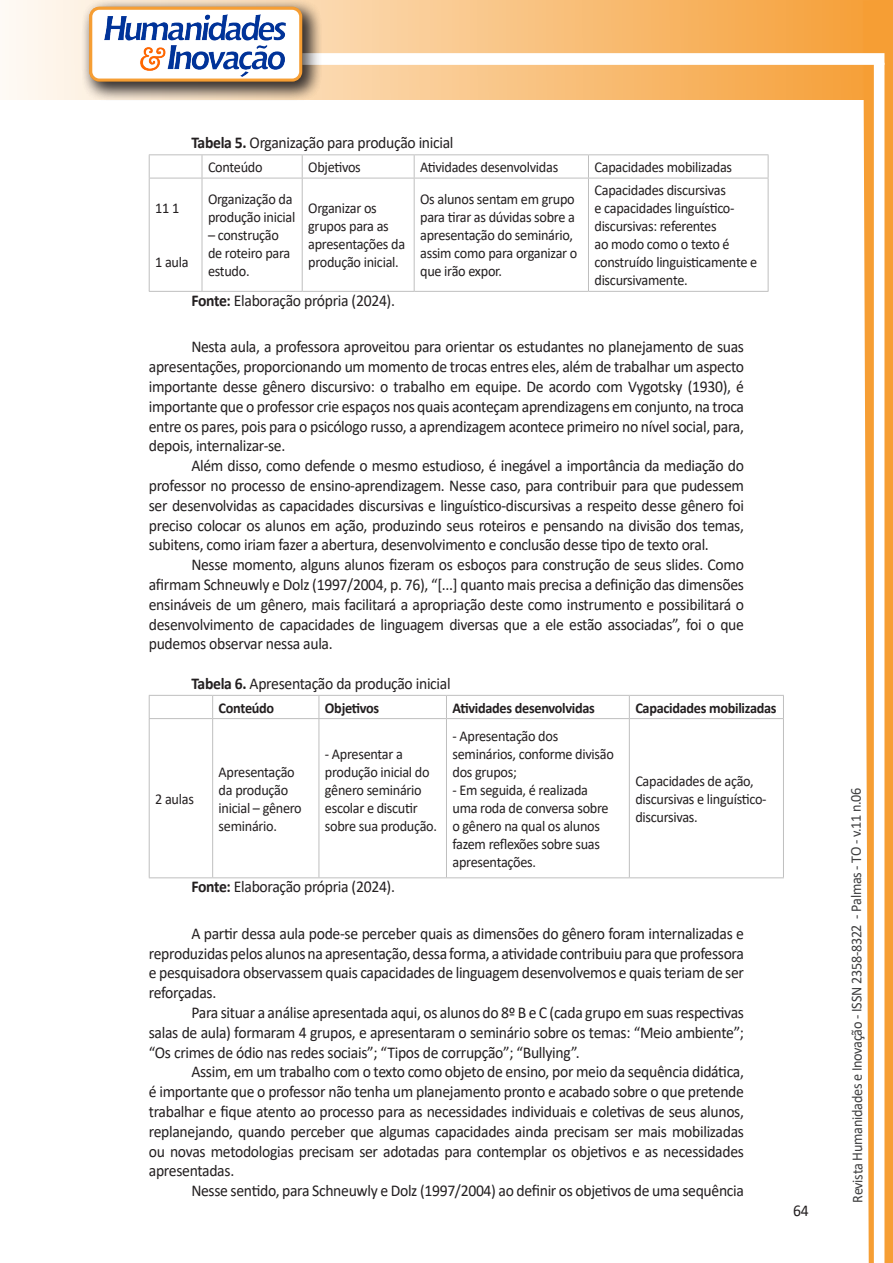
<style>
.page{position:relative;width:893px;height:1263px;background:#fff}
.page>*{position:absolute;margin:0;border:0;box-sizing:border-box;transform-origin:0 0}
.texto{font:16.5px/19.8px "Calibri";letter-spacing:-.02em;color:#231f20;text-align:justify;scale:.95 1}
.texto-2{font:15px/18px "Calibri";letter-spacing:-.02em;color:#231f20;scale:.95 1}
.texto-3{font:700 15px "Calibri";letter-spacing:-.02em;color:#231f20;scale:.95 1}
.t1{font:15px "Calibri";letter-spacing:-.025em;color:#3e3e3f;scale:.95 1}
.s1{font-weight:700}
</style>
<div class="page">
<svg style="left:5px;top:0;width:858px;height:100px;background:#f9c484"></svg>
<div style="left:302px;top:53px;width:582px;height:12px;background:#fff;border:2px solid #fff"></div>
<svg style="left:863px;top:0;width:30px;height:1263px"></svg>
<div style="left:81px;top:0;width:241px;height:102px;background:#231f20;opacity:.75"></div>
<div style="left:91px;top:8px;width:210px;height:72px;background:#fff;border-radius:9px"></div>
<img style="left:104px;top:14px;width:181px;height:62px">
<div style="left:89px;top:7px;width:213px;height:75px;border:3px solid #f69e34;border-radius:9px"></div>
<hr style="left:149px;top:154px;width:53px;height:1px;background:#bfbfbf">
<svg style="left:149px;top:155px;width:1px;height:23px"></svg>
<hr style="left:202px;top:154px;width:100px;height:1px;background:#bfbfbf">
<svg style="left:202px;top:155px;width:1px;height:23px"></svg>
<hr style="left:302px;top:154px;width:112px;height:1px;background:#bfbfbf">
<svg style="left:302px;top:155px;width:1px;height:23px"></svg>
<hr style="left:414px;top:154px;width:174px;height:1px;background:#bfbfbf">
<svg style="left:414px;top:155px;width:1px;height:23px"></svg>
<hr style="left:588px;top:154px;width:180px;height:1px;background:#bfbfbf">
<svg style="left:588px;top:155px;width:1px;height:23px"></svg>
<svg style="left:768px;top:155px;width:1px;height:23px"></svg>
<hr style="left:149px;top:178px;width:53px;height:1px;background:#bfbfbf">
<hr style="left:149px;top:178px;width:1px;height:113px;background:#bfbfbf">
<hr style="left:202px;top:178px;width:100px;height:1px;background:#bfbfbf">
<hr style="left:202px;top:178px;width:1px;height:113px;background:#bfbfbf">
<hr style="left:302px;top:178px;width:112px;height:1px;background:#bfbfbf">
<hr style="left:302px;top:178px;width:1px;height:113px;background:#bfbfbf">
<hr style="left:414px;top:178px;width:174px;height:1px;background:#bfbfbf">
<hr style="left:414px;top:178px;width:1px;height:113px;background:#bfbfbf">
<hr style="left:588px;top:178px;width:180px;height:1px;background:#bfbfbf">
<hr style="left:588px;top:178px;width:1px;height:113px;background:#bfbfbf">
<hr style="left:768px;top:178px;width:1px;height:113px;background:#bfbfbf">
<hr style="left:149px;top:291px;width:53px;height:1px;background:#bfbfbf">
<hr style="left:202px;top:291px;width:100px;height:1px;background:#bfbfbf">
<hr style="left:302px;top:291px;width:112px;height:1px;background:#bfbfbf">
<hr style="left:414px;top:291px;width:174px;height:1px;background:#bfbfbf">
<hr style="left:588px;top:291px;width:180px;height:1px;background:#bfbfbf">
<hr style="left:149px;top:695px;width:64px;height:1px;background:#bfbfbf">
<svg style="left:149px;top:696px;width:1px;height:22px"></svg>
<hr style="left:213px;top:695px;width:106px;height:1px;background:#bfbfbf">
<svg style="left:212px;top:696px;width:1px;height:22px"></svg>
<hr style="left:319px;top:695px;width:127px;height:1px;background:#bfbfbf">
<svg style="left:319px;top:696px;width:1px;height:22px"></svg>
<hr style="left:446px;top:695px;width:183px;height:1px;background:#bfbfbf">
<svg style="left:446px;top:696px;width:1px;height:22px"></svg>
<hr style="left:629px;top:695px;width:155px;height:1px;background:#bfbfbf">
<svg style="left:629px;top:696px;width:1px;height:22px"></svg>
<svg style="left:783px;top:696px;width:1px;height:22px"></svg>
<hr style="left:149px;top:718px;width:64px;height:1px;background:#bfbfbf">
<hr style="left:149px;top:719px;width:1px;height:158px;background:#bfbfbf">
<hr style="left:213px;top:718px;width:106px;height:1px;background:#bfbfbf">
<hr style="left:212px;top:719px;width:1px;height:158px;background:#bfbfbf">
<hr style="left:319px;top:718px;width:127px;height:1px;background:#bfbfbf">
<hr style="left:319px;top:719px;width:1px;height:158px;background:#bfbfbf">
<hr style="left:446px;top:718px;width:183px;height:1px;background:#bfbfbf">
<hr style="left:446px;top:719px;width:1px;height:158px;background:#bfbfbf">
<hr style="left:629px;top:718px;width:155px;height:1px;background:#bfbfbf">
<hr style="left:629px;top:719px;width:1px;height:158px;background:#bfbfbf">
<hr style="left:783px;top:719px;width:1px;height:158px;background:#bfbfbf">
<hr style="left:149px;top:877px;width:64px;height:1px;background:#bfbfbf">
<hr style="left:213px;top:877px;width:106px;height:1px;background:#bfbfbf">
<hr style="left:319px;top:877px;width:127px;height:1px;background:#bfbfbf">
<hr style="left:446px;top:877px;width:183px;height:1px;background:#bfbfbf">
<hr style="left:629px;top:877px;width:155px;height:1px;background:#bfbfbf">
<p class="texto" style="left:191px;top:133px;width:277px"><span class="s1">Tabela 5.</span> Organização para produção inicial</p>
<p class="texto-2" style="left:208px;top:158px;width:59px">Conteúdo</p>
<p class="texto-2" style="left:308px;top:158px;width:57px">Objetivos</p>
<p class="texto-2" style="left:420px;top:158px;width:147px">Atividades desenvolvidas</p>
<p class="texto-2" style="left:594px;top:158px;width:146px">Capacidades mobilizadas</p>
<p class="texto-2" style="left:308px;top:199px;width:104px">Organizar os grupos para as apresentações da produção inicial.</p>
<p class="texto-2" style="left:420px;top:190px;width:167px">Os alunos sentam em grupo para tirar as dúvidas sobre a apresentação do seminário, assim como para organizar o que irão expor.</p>
<p class="texto-2" style="left:594px;top:181px;width:173px">Capacidades discursivas<br>e capacidades linguístico&shy;discursivas: referentes<br>ao modo como o texto é construído linguisticamente e discursivamente.</p>
<p class="texto" style="left:191px;top:290px;width:216px"><span class="s1">Fonte:</span> Elaboração própria (2024).</p>
<p class="texto" style="left:149px;top:336px;width:628px;text-indent:43px">Nesta aula, a professora aproveitou para orientar os estudantes no planejamento de suas apresentações, proporcionando um momento de trocas entres eles, além de trabalhar um aspecto importante desse gênero discursivo: o trabalho em equipe. De acordo com Vygotsky (1930), é importante que o professor crie espaços nos quais aconteçam aprendizagens em conjunto, na troca entre os pares, pois para o psicólogo russo, a aprendizagem acontece primeiro no nível social, para, depois, internalizar-se.</p>
<p class="texto" style="left:149px;top:455px;width:628px;text-indent:43px">Além disso, como defende o mesmo estudioso, é inegável a importância da mediação do professor no processo de ensino-aprendizagem. Nesse caso, para contribuir para que pudessem ser desenvolvidas as capacidades discursivas e linguístico-discursivas a respeito desse gênero foi preciso colocar os alunos em ação, produzindo seus roteiros e pensando na divisão dos temas, subitens, como iriam fazer a abertura, desenvolvimento e conclusão desse tipo de texto oral.</p>
<p class="texto" style="left:149px;top:554px;width:628px;text-indent:43px">Nesse momento, alguns alunos fizeram os esboços para construção de seus slides. Como afirmam Schneuwly e Dolz (1997/2004, p. 76), “[...] quanto mais precisa a definição das dimensões ensináveis de um gênero, mais facilitará a apropriação deste como instrumento e possibilitará o desenvolvimento de capacidades de linguagem diversas que a ele estão associadas”, foi o que pudemos observar nessa aula.</p>
<p class="texto" style="left:191px;top:673px;width:274px"><span class="s1">Tabela 6.</span> Apresentação da produção inicial</p>
<p class="texto-3" style="left:219px;top:697px;width:60px">Conteúdo</p>
<p class="texto-3" style="left:325px;top:697px;width:59px">Objetivos</p>
<p class="texto-3" style="left:452px;top:697px;width:151px">Atividades desenvolvidas</p>
<p class="texto-3" style="left:635px;top:697px;width:150px">Capacidades mobilizadas</p>
<p class="texto-2" style="left:208px;top:190px;width:93px">Organização da produção inicial</p>
<p class="texto-2" style="left:208px;top:226px;width:88px">– construção de roteiro para estudo.</p>
<p class="texto-2" style="left:155px;top:199px;width:27px">11 1</p>
<p class="texto-2" style="left:155px;top:253px;width:37px">1 aula</p>
<p class="texto-2" style="left:155px;top:789px;width:42px">2 aulas</p>
<p class="texto-2" style="left:219px;top:762px;width:89px">Apresentação da produção inicial – gênero seminário.</p>
<p class="texto-2" style="left:325px;top:744px;width:120px">- Apresentar a produção inicial do gênero seminário escolar e discutir sobre sua produção.</p>
<p class="texto-2" style="left:452px;top:726px;width:171px">- Apresentação dos seminários, conforme divisão dos grupos;</p>
<p class="texto-2" style="left:452px;top:780px;width:166px">- Em seguida, é realizada uma roda de conversa sobre o gênero na qual os alunos fazem reflexões sobre suas apresentações.</p>
<p class="texto-2" style="left:635px;top:771px;width:140px">Capacidades de ação, discursivas e linguístico&shy;discursivas.</p>
<p class="texto" style="left:191px;top:876px;width:216px"><span class="s1">Fonte:</span> Elaboração própria (2024).</p>
<p class="texto" style="left:149px;top:923px;width:628px;text-indent:43px">A partir dessa aula pode-se perceber quais as dimensões do gênero foram internalizadas e reproduzidas pelos alunos na apresentação, dessa forma, a atividade contribuiu para que professora e pesquisadora observassem quais capacidades de linguagem desenvolvemos e quais teriam de ser reforçadas.</p>
<p class="texto" style="left:149px;top:1002px;width:628px;text-indent:43px">Para situar a análise apresentada aqui, os alunos do 8º B e C (cada grupo em suas respectivas salas de aula) formaram 4 grupos, e apresentaram o seminário sobre os temas: “Meio ambiente”; “Os crimes de ódio nas redes sociais”; “Tipos de corrupção”; “Bullying”.</p>
<p class="texto" style="left:149px;top:1062px;width:628px;text-indent:43px">Assim, em um trabalho com o texto como objeto de ensino, por meio da sequência didática, é importante que o professor não tenha um planejamento pronto e acabado sobre o que pretende trabalhar e fique atento ao processo para as necessidades individuais e coletivas de seus alunos, replanejando, quando perceber que algumas capacidades ainda precisam ser mais mobilizadas ou novas metodologias precisam ser adotadas para contemplar os objetivos e as necessidades apresentadas.</p>
<p class="texto" style="left:191px;top:1180px;width:583px">Nesse sentido, para Schneuwly e Dolz (1997/2004) ao definir os objetivos de uma sequência</p>
<p class="texto" style="left:793px;top:1200px;width:18px">64</p>
<p class="t1" style="left:846px;top:1203px;width:439px;rotate:-90deg">Revista Humanidades e Inovação - ISSN 2358-8322 - Palmas - TO - v.11 n.06</p>
</div>
